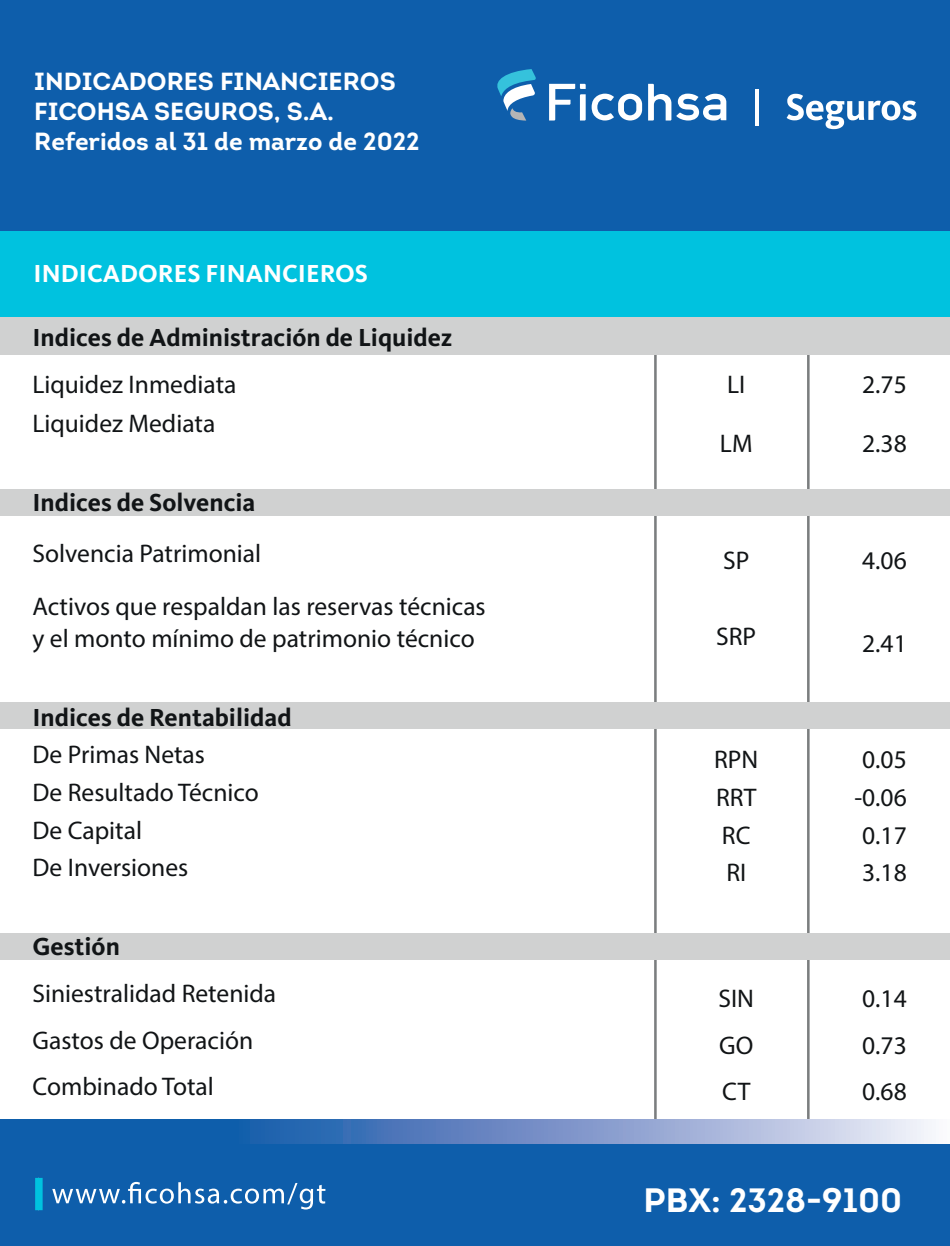
<style>
.page{position:relative;width:950px;height:1246px;background:#fff}
.page>*{position:absolute;margin:0;border:0;box-sizing:border-box;transform-origin:0 0}
.t1{font:700 33.75px "Intro";color:#fff}
.t2{font:25.65px/37.8px "Myriad Pro";color:#111416}
.t3{font:700 25.65px "Kievit OT";color:#111416}
.t4{font:700 25.65px "Kievit OT";color:#fff}
.t5{font:700 24.75px/29.7px "Intro";color:#fff}
</style>
<div class="page">
<hr style="left:654px;top:265px;width:3px;height:871px;background:#7b7e7f">
<hr style="left:807px;top:265px;width:3px;height:871px;background:#7b7e7f">
<div style="left:0;top:489px;width:950px;height:26px;background:#d0d1d1"></div>
<div style="left:0;top:316px;width:950px;height:38px;background:#d0d1d1"></div>
<div style="left:0;top:701px;width:950px;height:27px;background:#d0d1d1"></div>
<div style="left:0;top:933px;width:950px;height:27px;background:#d0d1d1"></div>
<div style="left:0;top:224px;width:950px;height:93px;background:#00c2df"></div>
<div style="left:0;top:0;width:950px;height:230px;background:#0e5eab"></div>
<div style="left:0;top:1140px;width:950px;height:105px;background:#0e5eab"></div>
<svg style="left:0;top:1119px;width:950px;height:24px;background:#678fc6"></svg>
<svg style="left:52px;top:1181px;width:273px;height:28px"></svg>
<div style="left:35px;top:1177px;width:8px;height:33px;background:#00c2df"></div>
<svg style="left:787px;top:94px;width:129px;height:35px"></svg>
<svg style="left:549px;top:84px;width:177px;height:36px"></svg>
<hr style="left:755px;top:89px;width:3px;height:37px;background:#fff">
<svg style="left:497px;top:69px;width:39px;height:52px"></svg>
<p class="t5" style="left:34px;top:66px;width:387px">INDICADORES FINANCIEROS<br>FICOHSA SEGUROS, S.A.<br>Referidos al 31 de marzo de 2022</p>
<p class="t4" style="left:34px;top:258px;width:336px">INDICADORES FINANCIEROS</p>
<p class="t3" style="left:32px;top:322px;width:422px">Indices de Administración de Liquidez</p>
<p class="t2" style="left:32px;top:364px;width:206px;line-height:39.4px">Liquidez Inmediata<br>Liquidez Mediata</p>
<p class="t3" style="left:32px;top:487px;width:224px">Indices de Solvencia</p>
<p class="t2" style="left:32px;top:527px;width:455px;line-height:52.9px">Solvencia Patrimonial<br>Activos que respaldan las reservas técnicas</p>
<p class="t2" style="left:32px;top:619px;width:444px">y el monto mínimo de patrimonio técnico</p>
<p class="t3" style="left:32px;top:701px;width:261px">Indices de Rentabilidad</p>
<p class="t2" style="left:32px;top:735px;width:228px">De Primas Netas<br>De Resultado Técnico<br>De Capital<br>De Inversiones</p>
<p class="t3" style="left:32px;top:931px;width:89px">Gestión</p>
<p class="t2" style="left:32px;top:969px;width:245px;line-height:46.8px">Siniestralidad Retenida<br>Gastos de Operación<br>Combinado Total</p>
<p class="t2" style="left:727px;top:365px;width:20px">LI</p>
<p class="t2" style="left:862px;top:365px;width:46px">2.75</p>
<p class="t2" style="left:720px;top:424px;width:34px">LM</p>
<p class="t2" style="left:862px;top:424px;width:46px">2.38</p>
<p class="t2" style="left:723px;top:541px;width:28px">SP</p>
<p class="t2" style="left:862px;top:541px;width:46px">4.06</p>
<p class="t2" style="left:716px;top:617px;width:41px">SRP</p>
<p class="t2" style="left:862px;top:624px;width:46px">2.41</p>
<p class="t2" style="left:714px;top:740px;width:46px;text-align:center">RPN<br>RRT<br>RC<br>RI</p>
<p class="t2" style="left:854px;top:740px;width:54px;text-align:center">0.05 -0.06<br>0.17<br>3.18</p>
<p class="t2" style="left:719px;top:974px;width:37px;line-height:46.8px;text-align:justify">SIN GO CT</p>
<p class="t2" style="left:862px;top:974px;width:46px;line-height:46.8px;text-align:justify">0.14<br>0.73<br>0.68</p>
<h1 class="t1" style="left:644px;top:1178px;width:260px">PBX: 2328-9100</h1>
</div>
